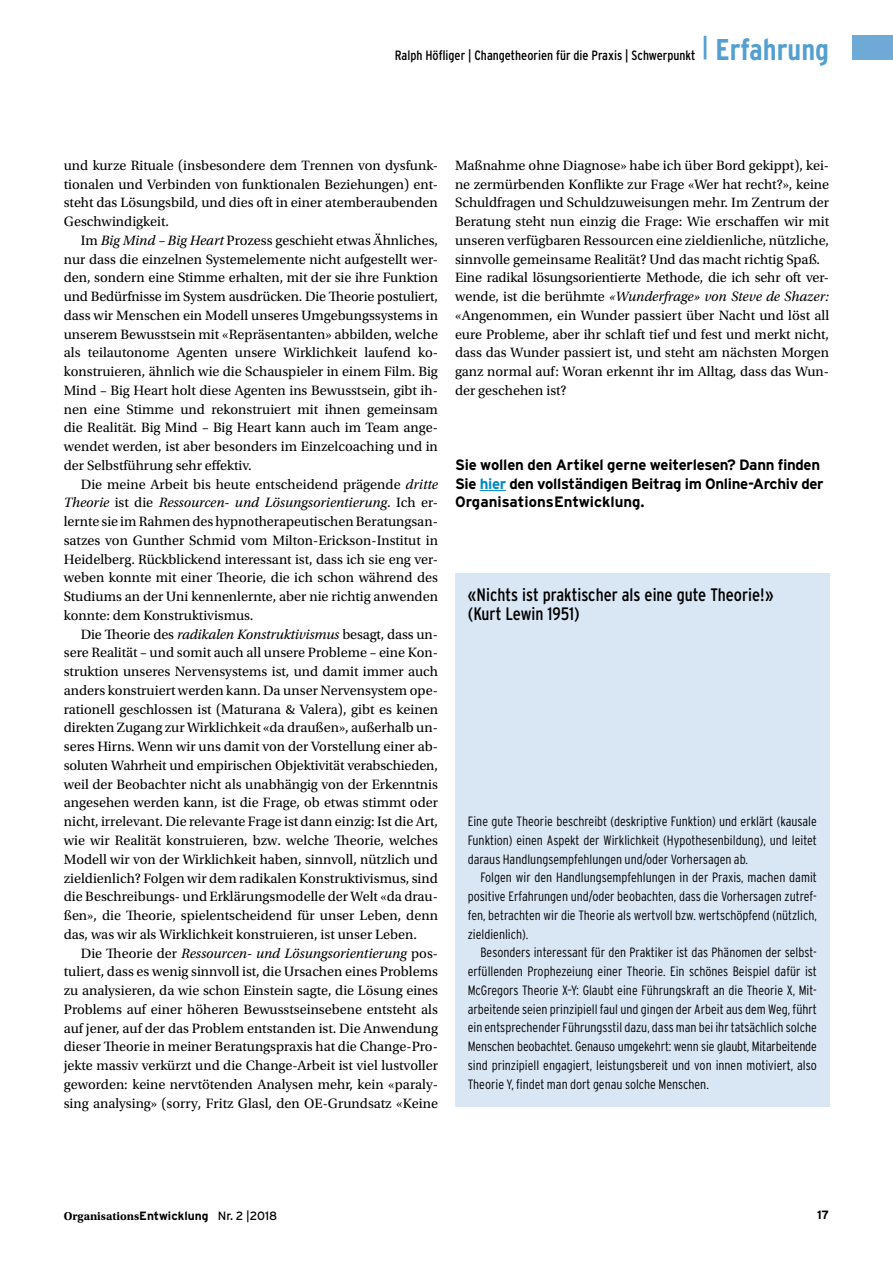
<style>
.page{position:relative;width:893px;height:1263px;background:#fff}
.page>*{position:absolute;margin:0;border:0;box-sizing:border-box;transform-origin:0 0}
.t1{font:condensed 18px/18.8px "Interstate";color:#000}
.t2{font:700 15px/18.8px "Interstate";letter-spacing:-.02em;color:#000}
.t3{font:14.25px/18.8px "Utopia Std";color:#000}
.t4{font:300 condensed 13.5px/18.8px "Interstate";color:#000;text-align:justify}
.t5{font:condensed 13.5px "Interstate";color:#000}
.t6{font:700 12px "Utopia Std";color:#000}
.t7{font:700 12px "Interstate";color:#000}
.s1{font-weight:700;font-size:30px;color:#549fd1}
.s2{font-style:italic}
.s3{color:#008ac5}
.s4{font-family:"Interstate"}
.s5{font-family:"Interstate";font-weight:400}
</style>
<div class="page">
<div style="left:852px;top:36px;width:41px;height:24px;background:#6faad7"></div>
<div style="left:455px;top:573px;width:374px;height:534px;background:#d9e6f4"></div>
<svg style="left:480px;top:490px;width:26px;height:1px"></svg>
<p class="t5" style="left:395px;top:47px;width:436px">Ralph Höfliger | Changetheorien für die Praxis | Schwerpunkt <sup>|</sup> <span class="s1">Erfahrung</span></p>
<p class="t3" style="left:64px;top:156px;width:376px">und kurze Rituale (insbesondere dem Trennen von dysfunk&shy;tionalen und Verbinden von funktionalen Beziehungen) ent&shy;steht das Lösungsbild, und dies oft in einer atemberaubenden Geschwindigkeit.</p>
<p class="t3" style="left:64px;top:231px;width:376px;text-align:justify;text-indent:17px">Im <span class="s2">Big Mind – Big Heart</span> Prozess geschieht etwas Ähnliches, nur dass die einzelnen Systemelemente nicht aufgestellt wer&shy;den, sondern eine Stimme erhalten, mit der sie ihre Funktion und Bedürfnisse im System ausdrücken. Die Theorie postuliert, dass wir Menschen ein Modell unseres Umgebungssystems in unserem Bewusstsein mit «Repräsentanten» abbilden, welche als teilautonome Agenten unsere Wirklichkeit laufend ko&shy;konstruieren, ähnlich wie die Schauspieler in einem Film. Big Mind – Big Heart holt diese Agenten ins Bewusstsein, gibt ih&shy;nen eine Stimme und rekonstruiert mit ihnen gemeinsam die Realität. Big Mind – Big Heart kann auch im Team ange&shy;wendet werden, ist aber besonders im Einzelcoaching und in der Selbstführung sehr effektiv.</p>
<p class="t3" style="left:64px;top:475px;width:376px;text-indent:17px">Die meine Arbeit bis heute entscheidend prägende <span class="s2">dritte Theorie</span> ist die <span class="s2">Ressourcen- und Lösungsorientierung</span>. Ich er&shy;lernte sie im Rahmen des hypnotherapeutischen Beratungsan&shy;satzes von Gunther Schmid vom Milton-Erickson-Institut in Heidelberg. Rückblickend interessant ist, dass ich sie eng ver&shy;weben konnte mit einer Theorie, die ich schon während des Studiums an der Uni kennenlernte, aber nie richtig anwenden konnte: dem Konstruktivismus.</p>
<p class="t3" style="left:64px;top:625px;width:376px;text-indent:17px">Die Theorie des <span class="s2">radikalen Konstruktivismus</span> besagt, dass un--- sere Realität – und somit auch all unsere Probleme – eine Kon&shy;struktion unseres Nervensystems ist, und damit immer auch anders konstruiert werden kann. Da unser Nervensystem ope&shy;rationell geschlossen ist (Maturana &amp; Valera), gibt es keinen direkten Zugang zur Wirklichkeit «da draußen», außerhalb un&shy;seres Hirns. Wenn wir uns damit von der Vorstellung einer ab&shy;soluten Wahrheit und empirischen Objektivität verabschieden, weil der Beobachter nicht als unabhängig von der Erkenntnis angesehen werden kann, ist die Frage, ob etwas stimmt oder nicht, irrelevant. Die relevante Frage ist dann einzig: Ist die Art, wie wir Realität konstruieren, bzw. welche Theorie, welches Modell wir von der Wirklichkeit haben, sinnvoll, nützlich und zieldienlich? Folgen wir dem radikalen Konstruktivismus, sind die Beschreibungs- und Erklärungsmodelle der Welt «da drau&shy;ßen», die Theorie, spielentscheidend für unser Leben, denn das, was wir als Wirklichkeit konstruieren, ist unser Leben.</p>
<p class="t3" style="left:64px;top:944px;width:376px;text-indent:17px">Die Theorie der <span class="s2">Ressourcen- und Lösungsorientierung</span> pos&shy;tuliert, dass es wenig sinnvoll ist, die Ursachen eines Problems zu analysieren, da wie schon Einstein sagte, die Lösung eines Problems auf einer höheren Bewusstseinsebene entsteht als auf jener, auf der das Problem entstanden ist. Die Anwendung dieser Theorie in meiner Beratungspraxis hat die Change-Pro&shy;jekte massiv verkürzt und die Change-Arbeit ist viel lustvoller geworden: keine nervtötenden Analysen mehr, kein «paraly&shy;sing analysing» (sorry, Fritz Glasl, den OE-Grundsatz «Keine</p>
<p class="t3" style="left:455px;top:156px;width:376px">Maßnahme ohne Diagnose» habe ich über Bord gekippt), kei&shy;ne zermürbenden Konflikte zur Frage «Wer hat recht?», keine Schuldfragen und Schuldzuweisungen mehr. Im Zentrum der Beratung steht nun einzig die Frage: Wie erschaffen wir mit unseren verfügbaren Ressourcen eine zieldienliche, nützliche, sinnvolle gemeinsame Realität? Und das macht richtig Spaß.<br>Eine radikal lösungsorientierte Methode, die ich sehr oft ver&shy;wende, ist die berühmte <span class="s2">«Wunderfrage» von Steve de Shazer: </span>«Angenommen, ein Wunder passiert über Nacht und löst all eure Probleme, aber ihr schlaft tief und fest und merkt nicht, dass das Wunder passiert ist, und steht am nächsten Morgen ganz normal auf: Woran erkennt ihr im Alltag, dass das Wun&shy;der geschehen ist?</p>
<p class="t2" style="left:455px;top:455px;width:370px">Sie wollen den Artikel gerne weiterlesen? Dann finden<br>Sie <span class="s3">hier</span> den vollständigen Beitrag im Online-Archiv der<br>OrganisationsEntwicklung.</p>
<p class="t1" style="left:468px;top:585px;width:307px">«Nichts ist praktischer als eine gute Theorie!» (Kurt Lewin 1951)</p>
<p class="t4" style="left:468px;top:812px;width:351px">Eine gute Theorie beschreibt (deskriptive Funktion) und erklärt (kausale Funktion) einen Aspekt der Wirklichkeit (Hypothesenbildung), und leitet daraus Handlungsempfehlungen und/oder Vorhersagen ab.</p>
<p class="t4" style="left:468px;top:868px;width:351px;text-indent:13px">Folgen wir den Handlungsempfehlungen in der Praxis, machen damit positive Erfahrungen und/oder beobachten, dass die Vorhersagen zutref&shy;fen, betrachten wir die Theorie als wertvoll bzw. wertschöpfend (nützlich, zieldienlich).</p>
<p class="t4" style="left:468px;top:943px;width:351px;text-indent:13px">Besonders interessant für den Praktiker ist das Phänomen der selbst&shy;erfüllenden Prophezeiung einer Theorie. Ein schönes Beispiel dafür ist McGregors Theorie X–Y: Glaubt eine Führungskraft an die Theorie X, Mit&shy;arbeitende seien prinzipiell faul und gingen der Arbeit aus dem Weg, führt ein entsprechender Führungsstil dazu, dass man bei ihr tatsächlich solche Menschen beobachtet. Genauso umgekehrt: wenn sie glaubt, Mitarbeitende sind prinzipiell engagiert, leistungsbereit und von innen motiviert, also Theorie Y, findet man dort genau solche Menschen.</p>
<p class="t6" style="left:64px;top:1209px;width:215px">Organisations<span class="s4">Entwicklung</span> <span class="s5">Nr. 2 |2018</span></p>
<p class="t7" style="left:817px;top:1208px;width:14px">17</p>
</div>
